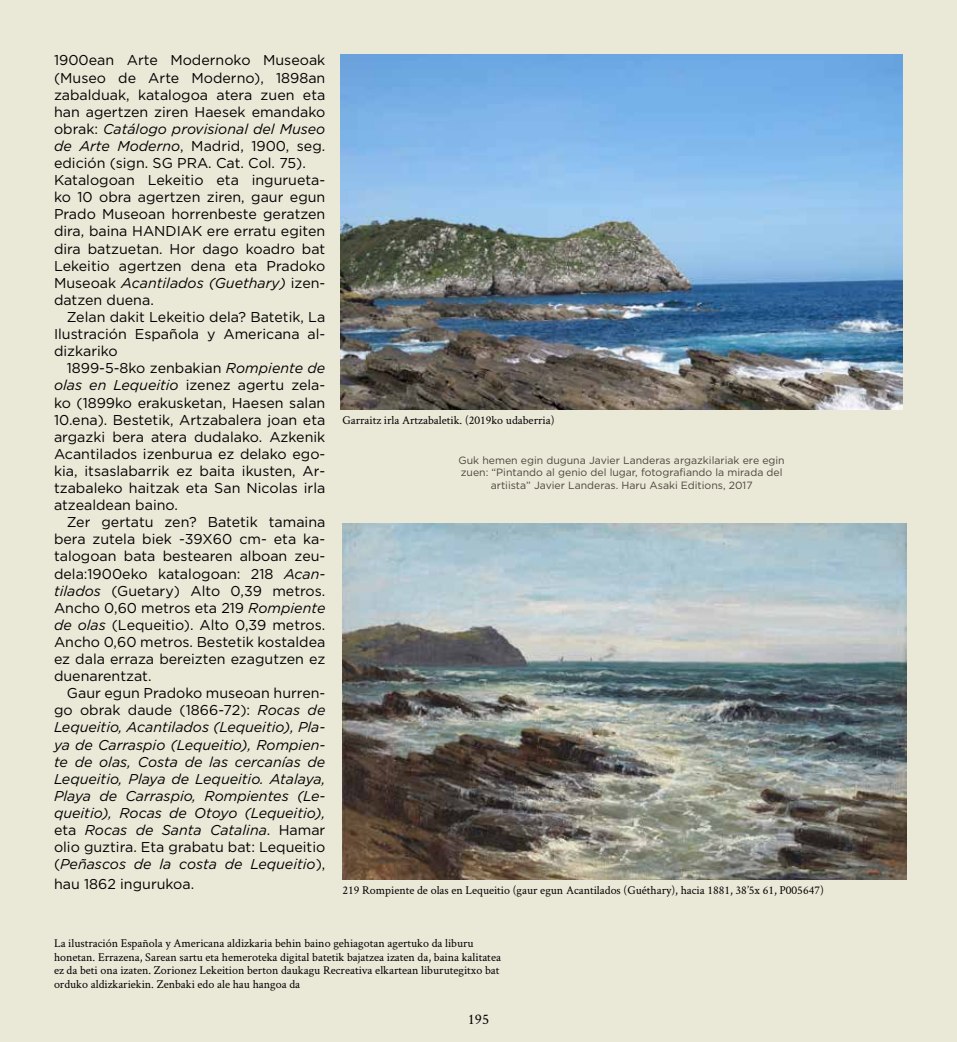
<style>
.page{position:relative;width:957px;height:1042px;background:#eae8d7}
.page>*{position:absolute;margin:0;border:0;box-sizing:border-box;transform-origin:0 0}
.t1{font:15px "Crimson Text";color:#000}
.t2{font:14.25px/17.1px "Gotham";color:#000;text-align:justify}
.t3{font:italic 14.25px/17.1px "Gotham";color:#000;text-align:justify}
.t4{font:12px/13.5px "Crimson Text";color:#000}
.t5{font:10.5px/12.6px "Gotham";color:#4e443d;text-align:center}
.s1{font-style:italic}
.s2{font-style:normal}
</style>
<div class="page">
<img style="left:340px;top:54px;width:563px;height:356px">
<img style="left:343px;top:523px;width:563px;height:356px">
<p class="t2" style="left:54px;top:52px;width:273px;text-align:left">1900ean Arte Modernoko Museoak (Museo de Arte Moderno), 1898an zabalduak, katalogoa atera zuen eta han agertzen ziren Haesek emandako obrak: <span class="s1">Catálogo provisional del Museo de Arte Moderno</span>, Madrid, 1900, seg. edición (sign. SG PRA. Cat. Col. 75).<br>Katalogoan Lekeitio eta ingurueta&shy;ko 10 obra agertzen ziren, gaur egun Prado Museoan horrenbeste geratzen dira, baina HANDIAK ere erratu egiten dira batzuetan. Hor dago koadro bat Lekeitio agertzen dena eta Pradoko Museoak <span class="s1">Acantilados (Guethary)</span> izen&shy;datzen duena.</p>
<p class="t2" style="left:54px;top:308px;width:273px;text-indent:13px">Zelan dakit Lekeitio dela? Batetik, La Ilustración Española y Americana al&shy;dizkariko</p>
<p class="t2" style="left:54px;top:359px;width:273px;text-indent:13px">1899-5-8ko zenbakian <span class="s1">Rompiente de olas en Lequeitio</span> izenez agertu zela&shy;ko (1899ko erakusketan, Haesen salan 10.ena). Bestetik, Artzabalera joan eta argazki bera atera dudalako. Azkenik Acantilados izenburua ez delako ego&shy;kia, itsaslabarrik ez baita ikusten, Ar&shy;tzabaleko haitzak eta San Nicolas irla atzealdean baino.</p>
<p class="t2" style="left:54px;top:513px;width:273px;text-indent:13px">Zer gertatu zen? Batetik tamaina bera zutela biek -39X60 cm- eta ka&shy;talogoan bata bestearen alboan zeu&shy;dela:1900eko katalogoan: 218 <span class="s1">Acan&shy;tilados</span> (Guetary) Alto 0,39 metros.<br>Ancho 0,60 metros eta 219 <span class="s1">Rompiente de olas</span> (Lequeitio). Alto 0,39 metros.<br>Ancho 0,60 metros. Bestetik kostaldea ez dala erraza bereizten ezagutzen ez duenarentzat.</p>
<p class="t3" style="left:54px;top:684px;width:273px;text-indent:13px"><span class="s2">Gaur egun Pradoko museoan hurren&shy;go obrak daude (1866-72):</span> Rocas de Lequeitio, Acantilados (Lequeitio), Pla&shy;ya de Carraspio (Lequeitio), Rompien&shy;te de olas, Costa de las cercanías de Lequeitio, Playa de Lequeitio. Atalaya, Playa de Carraspio, Rompientes (Le&shy;queitio), Rocas de Otoyo (Lequeitio), <span class="s2">eta</span> Rocas de Santa Catalina<span class="s2">. Hamar olio guztira. Eta grabatu bat: Lequeitio (</span>Peñascos de la costa de Lequeitio<span class="s2">),</span></p>
<p class="t2" style="left:54px;top:875px;width:142px">hau 1862 ingurukoa.</p>
<p class="t4" style="left:342px;top:413px;width:214px">Garraitz irla Artzabaletik. (2019ko udaberria)</p>
<p class="t5" style="left:458px;top:453px;width:328px">Guk hemen egin duguna Javier Landeras argazkilariak ere egin zuen: “Pintando al genio del lugar, fotografiando la mirada del artiista” Javier Landeras. Haru Asaki Editions, 2017</p>
<p class="t4" style="left:342px;top:883px;width:483px">219 Rompiente de olas en Lequeitio (gaur egun Acantilados (Guéthary), hacia 1881, 38’5x 61, P005647)</p>
<p class="t4" style="left:54px;top:936px;width:448px">La ilustración Española y Americana aldizkaria behin baino gehiagotan agertuko da liburu honetan. Errazena, Sarean sartu eta hemeroteka digital batetik bajatzea izaten da, baina kalitatea ez da beti ona izaten. Zorionez Lekeition berton daukagu Recreativa elkartean liburutegitxo bat orduko aldizkariekin. Zenbaki edo ale hau hangoa da</p>
<p class="t1" style="left:468px;top:1009px;width:23px">195</p>
</div>
